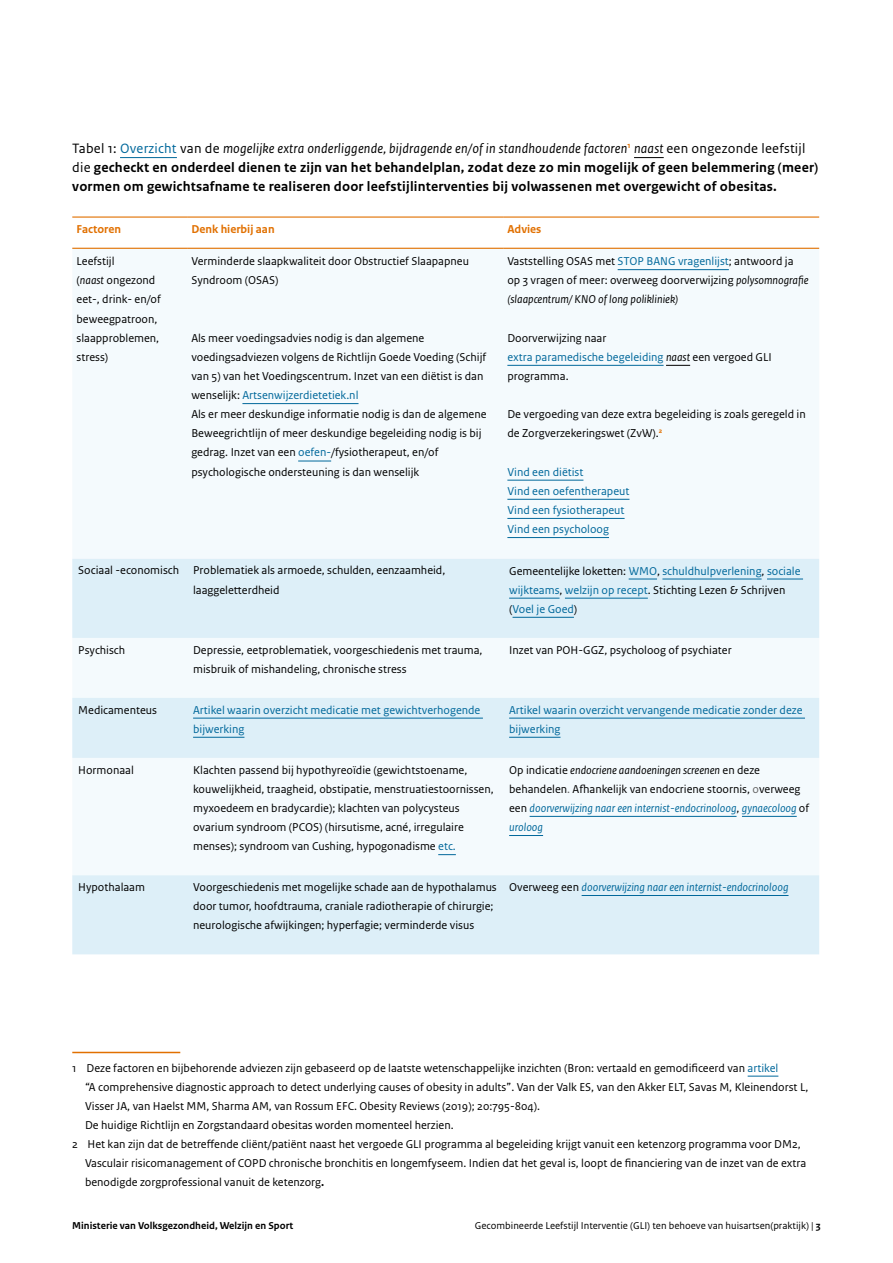
<style>
.page{position:relative;width:893px;height:1263px;background:#fff}
.page>*{position:absolute;margin:0;border:0;box-sizing:border-box;transform-origin:0 0}
.Plat{font:700 14.25px/19.2px "Rijksoverheid Sans Text";letter-spacing:.015em;color:#000}
.Tabel_plat{font:12px/19.2px "Rijksoverheid Sans Text";color:#000}
.vws_Voetnoot{font:12px/19.2px "Rijksoverheid Sans Text";color:#000}
.Tabel_plat-2{font:12px/19.2px "Rijksoverheid Sans Text";color:#01689b}
.Tabel_plat-3{font:italic 12px "Rijksoverheid Sans Text";color:#01689b}
.Tabel_kop{font:700 12px "Rijksoverheid Sans Text";color:#e17000}
.t1{font:10.5px "Rijksoverheid Sans Text";color:#000}
.t2{font:700 10.5px "Rijksoverheid Sans Text";color:#000}
.s1{font-weight:400}
.s2{font-weight:400;color:#01689b}
.s3{font-weight:400;font-style:italic}
.s4{font-style:italic}
.s5{color:#01689b}
.s6{font-style:italic;color:#000}
.s7{color:#000}
.s8{color:#666}
.s9{font-style:italic;color:#01689b}
.s10{font-style:normal;color:#000}
.s11{font-weight:700}
</style>
<div class="page">
<hr style="left:120px;top:157px;width:57px;height:1px;background:#01689b">
<hr style="left:634px;top:157px;width:30px;height:1px;background:#000">
<svg style="left:72px;top:247px;width:747px;height:1px"></svg>
<div style="left:72px;top:249px;width:747px;height:310px;background:#f4fafd"></div>
<svg style="left:72px;top:559px;width:747px;height:395px;fill:#ddeff8"></svg>
<hr style="left:72px;top:216px;width:115px;height:2px;background:#e17000">
<hr style="left:187px;top:216px;width:316px;height:2px;background:#e17000">
<hr style="left:503px;top:216px;width:316px;height:2px;background:#e17000">
<hr style="left:72px;top:248px;width:115px;height:1px;background:#e17000">
<hr style="left:187px;top:248px;width:316px;height:1px;background:#e17000">
<hr style="left:503px;top:248px;width:316px;height:1px;background:#e17000">
<hr style="left:242px;top:403px;width:116px;height:1px;background:#01689b">
<hr style="left:298px;top:461px;width:33px;height:1px;background:#01689b">
<hr style="left:618px;top:269px;width:111px;height:1px;background:#01689b">
<hr style="left:507px;top:365px;width:157px;height:1px;background:#01689b">
<svg style="left:666px;top:365px;width:24px;height:1px"></svg>
<hr style="left:507px;top:480px;width:76px;height:1px;background:#01689b">
<hr style="left:507px;top:499px;width:122px;height:1px;background:#01689b">
<hr style="left:507px;top:518px;width:118px;height:1px;background:#01689b">
<hr style="left:507px;top:537px;width:102px;height:1px;background:#01689b">
<svg style="left:629px;top:579px;width:28px;height:1px"></svg>
<hr style="left:662px;top:579px;width:100px;height:1px;background:#01689b">
<hr style="left:767px;top:579px;width:36px;height:1px;background:#01689b">
<hr style="left:509px;top:598px;width:50px;height:1px;background:#01689b">
<hr style="left:565px;top:598px;width:83px;height:1px;background:#01689b">
<hr style="left:513px;top:617px;width:61px;height:1px;background:#01689b">
<hr style="left:193px;top:718px;width:290px;height:1px;background:#01689b">
<hr style="left:193px;top:737px;width:51px;height:1px;background:#01689b">
<hr style="left:509px;top:718px;width:296px;height:1px;background:#01689b">
<hr style="left:509px;top:737px;width:51px;height:1px;background:#01689b">
<svg style="left:438px;top:854px;width:18px;height:1px"></svg>
<hr style="left:530px;top:816px;width:206px;height:1px;background:#01689b">
<hr style="left:742px;top:816px;width:55px;height:1px;background:#01689b">
<hr style="left:509px;top:835px;width:34px;height:1px;background:#01689b">
<hr style="left:582px;top:895px;width:206px;height:1px;background:#01689b">
<hr style="left:72px;top:1052px;width:108px;height:1px;background:#e17000">
<hr style="left:748px;top:1076px;width:30px;height:1px;background:#01689b">
<p class="Plat" style="left:72px;top:139px;width:747px"><span class="s1">Tabel 1:</span> <span class="s2">Overzicht</span> <span class="s1">van de</span> <span class="s3">mogelijke extra onderliggende, bijdragende en/of in standhoudende factoren</span><sup>1</sup> <span class="s3">naast</span> <span class="s1">een ongezonde leefstijl die</span> gecheckt en onderdeel dienen te zijn van het behandelplan, zodat deze zo min mogelijk of geen belemmering (meer) vormen om gewichtsafname te realiseren door leefstijlinterventies bij volwassenen met overgewicht of obesitas.</p>
<p class="Tabel_kop" style="left:77px;top:223px;width:46px">Factoren</p>
<p class="Tabel_kop" style="left:191px;top:223px;width:85px">Denk hierbij aan</p>
<p class="Tabel_kop" style="left:507px;top:223px;width:36px">Advies</p>
<p class="Tabel_plat" style="left:77px;top:252px;width:40px">Leefstijl</p>
<p class="Tabel_plat" style="left:77px;top:271px;width:86px">(<span class="s4">naast</span> ongezond eet-, drink- en/of beweegpatroon, slaapproblemen, stress)</p>
<p class="Tabel_plat" style="left:191px;top:252px;width:279px">Verminderde slaapkwaliteit door Obstructief Slaapapneu<br>Syndroom (OSAS)</p>
<p class="Tabel_plat" style="left:507px;top:252px;width:303px">Vaststelling OSAS met <span class="s5">STOP BANG vragenlijst</span>; antwoord ja op 3 vragen of meer: overweeg doorverwijzing <span class="s4">polysomnografie (slaapcentrum/ KNO of long polikliniek)</span></p>
<p class="Tabel_plat" style="left:507px;top:328px;width:100px">Doorverwijzing naar</p>
<p class="Tabel_plat-2" style="left:507px;top:347px;width:266px">extra paramedische begeleiding <span class="s6">naast</span> <span class="s7">een vergoed GLI programma.</span></p>
<p class="Tabel_plat" style="left:507px;top:405px;width:300px">De vergoeding van deze extra begeleiding is zoals geregeld in de Zorgverzekeringswet (ZvW).<sup>2</sup></p>
<p class="Tabel_plat-2" style="left:507px;top:462px;width:78px">Vind een diëtist</p>
<p class="Tabel_plat-2" style="left:507px;top:481px;width:124px">Vind een oefentherapeut</p>
<p class="Tabel_plat-2" style="left:507px;top:501px;width:119px">Vind een fysiotherapeut</p>
<p class="Tabel_plat-2" style="left:507px;top:520px;width:103px">Vind een psycholoog</p>
<p class="Tabel_plat" style="left:191px;top:328px;width:296px">Als meer voedingsadvies nodig is dan algemene voedingsadviezen volgens de Richtlijn Goede Voeding (Schijf van 5) van het Voedingscentrum. Inzet van een diëtist is dan wenselijk: <span class="s5">Artsenwijzerdietetiek.nl</span></p>
<p class="Tabel_plat" style="left:191px;top:405px;width:297px">Als er meer deskundige informatie nodig is dan de algemene Beweegrichtlijn of meer deskundige begeleiding nodig is bij gedrag. Inzet van een <span class="s5">oefen-</span>/fysiotherapeut, en/of psychologische ondersteuning is dan wenselijk</p>
<p class="Tabel_plat" style="left:78px;top:561px;width:102px">Sociaal -economisch</p>
<p class="Tabel_plat" style="left:193px;top:561px;width:254px">Problematiek als armoede, schulden, eenzaamheid, laaggeletterdheid</p>
<p class="Tabel_plat-2" style="left:509px;top:561px;width:293px"><span class="s7">Gemeentelijke loketten:</span> WMO<span class="s7">,</span> schuldhulpverlening<span class="s7">,</span> sociale wijkteams<span class="s7">,</span> welzijn op recept<span class="s7">. Stichting Lezen &amp; Schrijven (</span>Voel je Goed<span class="s7">)</span></p>
<p class="Tabel_plat" style="left:78px;top:640px;width:48px">Psychisch</p>
<p class="Tabel_plat" style="left:193px;top:640px;width:291px">Depressie, eetproblematiek, voorgeschiedenis met trauma, misbruik of mishandeling, chronische stress</p>
<p class="Tabel_plat" style="left:509px;top:640px;width:224px">Inzet van POH-GGZ, psycholoog of psychiater</p>
<p class="Tabel_plat" style="left:78px;top:700px;width:80px">Medicamenteus</p>
<p class="Tabel_plat-2" style="left:193px;top:700px;width:289px">Artikel waarin overzicht medicatie met gewichtverhogende bijwerking</p>
<p class="Tabel_plat-2" style="left:509px;top:700px;width:295px">Artikel waarin overzicht vervangende medicatie zonder deze bijwerking</p>
<p class="Tabel_plat" style="left:78px;top:760px;width:57px">Hormonaal</p>
<p class="Tabel_plat" style="left:193px;top:760px;width:302px">Klachten passend bij hypothyreoïdie (gewichtstoename, kouwelijkheid, traagheid, obstipatie, menstruatiestoornissen, myxoedeem en bradycardie); klachten van polycysteus ovarium syndroom (PCOS) (hirsutisme, acné, irregulaire menses); syndroom van Cushing, hypogonadisme <span class="s5">etc.</span></p>
<p class="Tabel_plat" style="left:509px;top:760px;width:301px">Op indicatie <span class="s4">endocriene aandoeningen screenen</span> en deze behandelen<span class="s8">.</span> Afhankelijk van endocriene stoornis, <span class="s8">o</span>verweeg een <span class="s9">doorverwijzing naar een internist-endocrinoloog</span>, <span class="s9">gynaecoloog</span> of <span class="s9">uroloog</span></p>
<p class="Tabel_plat" style="left:78px;top:878px;width:68px">Hypothalaam</p>
<p class="Tabel_plat" style="left:193px;top:878px;width:305px">Voorgeschiedenis met mogelijke schade aan de hypothalamus door tumor, hoofdtrauma, craniale radiotherapie of chirurgie; neurologische afwijkingen; hyperfagie; verminderde visus</p>
<p class="Tabel_plat-3" style="left:509px;top:880px;width:281px"><span class="s10">Overweeg een</span> doorverwijzing naar een internist-endocrinoloog</p>
<p class="vws_Voetnoot" style="left:85px;top:1058px;width:725px;text-indent:-13px">1 Deze factoren en bijbehorende adviezen zijn gebaseerd op de laatste wetenschappelijke inzichten (Bron: vertaald en gemodificeerd van <span class="s5">artikel<br></span>“A comprehensive diagnostic approach to detect underlying causes of obesity in adults”. Van der Valk ES, van den Akker ELT, Savas M, Kleinendorst L, Visser JA, van Haelst MM, Sharma AM, van Rossum EFC. Obesity Reviews (2019); 20:795-804).<br>De huidige Richtlijn en Zorgstandaard obesitas worden momenteel herzien.</p>
<p class="vws_Voetnoot" style="left:85px;top:1135px;width:723px;text-indent:-13px">2 Het kan zijn dat de betreffende cliënt/patiënt naast het vergoede GLI programma al begeleiding krijgt vanuit een ketenzorg programma voor DM2,<br>Vasculair risicomanagement of COPD chronische bronchitis en longemfyseem. Indien dat het geval is, loopt de financiering van de inzet van de extra benodigde zorgprofessional vanuit de ketenzorg<span class="s11">.</span></p>
<p class="t2" style="left:72px;top:1219px;width:222px">Ministerie van Volksgezondheid, Welzijn en Sport</p>
<p class="t1" style="left:475px;top:1219px;width:347px">Gecombineerde Leefstijl Interventie (GLI) ten behoeve van huisartsen(praktijk) | <span class="s11">3</span></p>
</div>
